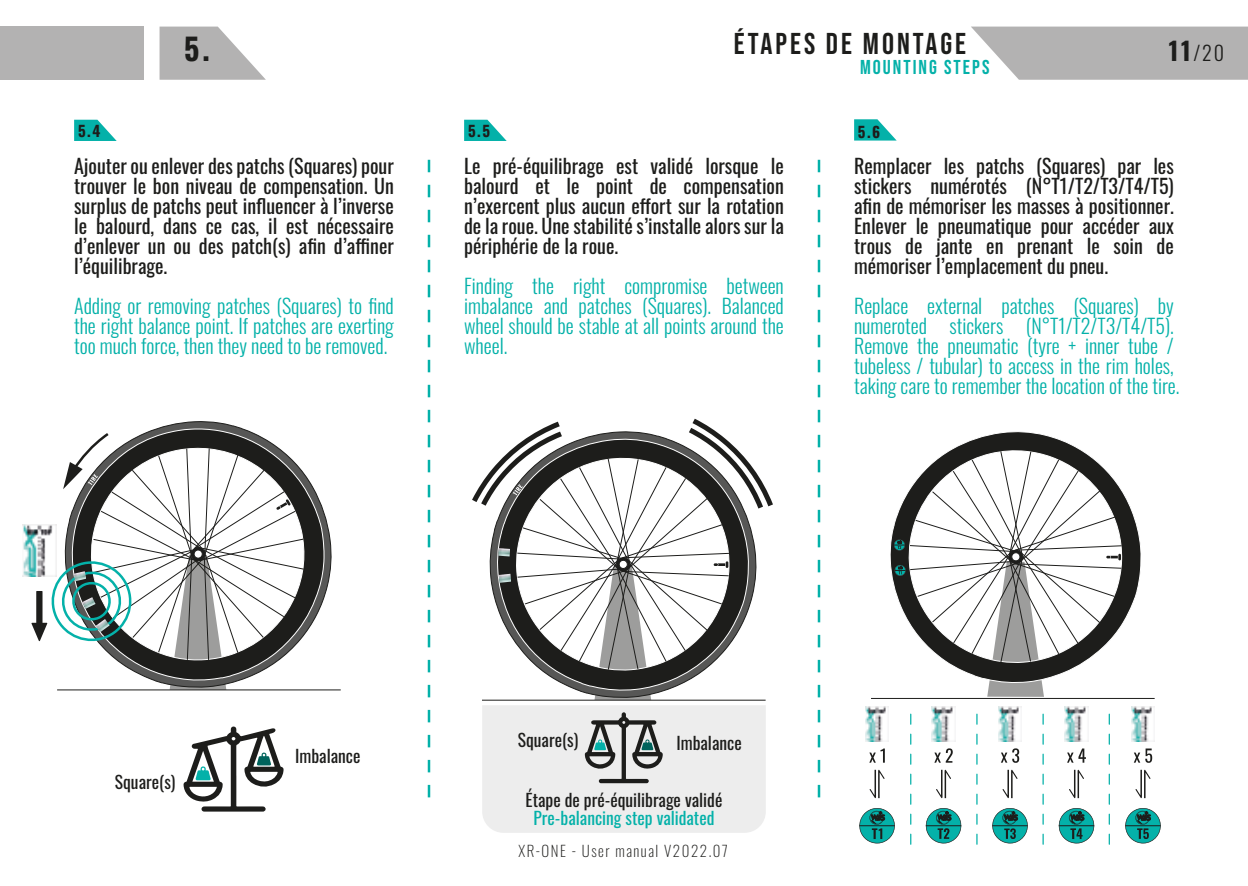
<style>
.page{position:relative;width:1248px;height:886px;background:#fff}
.page>*{position:absolute;margin:0;border:0;box-sizing:border-box;transform-origin:0 0}
.t1{font:30px "Bebas Neue";letter-spacing:.1em;color:#1d1d1b}
.t2{font:700 30px "Oswald";color:#1d1d1b}
.t3{font:20px/20px "Oswald";color:#1d1d1b;text-align:justify}
.t4{font:300 20px/20px "Oswald";color:#04b1a9;text-align:justify}
.t5{font:20px "Bebas Neue";letter-spacing:.1em;color:#04b1a9}
.t6{font:300 20px "Oswald";color:#1d1d1b}
.t7{font:17.5px "Oswald";color:#1d1d1b}
.t8{font:17.5px "Oswald";color:#04b1a9}
.t9{font:200 15px "Oswald";letter-spacing:.1em;color:#1d1d1b}
.t10{font:700 15px "Oswald";color:#1d1d1b}
.s1{font-weight:700;font-size:25px}
</style>
<div class="page">
<svg style="left:971px;top:27px;width:276px;height:53px;background:#bab9b9"></svg>
<svg style="left:159px;top:27px;width:107px;height:53px"></svg>
<div style="left:0;top:27px;width:144px;height:53px;background:#b3b2b2"></div>
<svg style="left:427px;top:159px;width:3px;height:638px"></svg>
<svg style="left:817px;top:159px;width:3px;height:638px"></svg>
<svg style="left:158px;top:421px;width:174px;height:178px"></svg>
<svg style="left:152px;top:428px;width:172px;height:208px"></svg>
<hr style="left:57px;top:689px;width:284px;height:1px;background:#1d1d1b">
<img style="left:22px;top:524px;width:9px;height:52px">
<svg style="left:31px;top:430px;width:273px;height:260px"></svg>
<hr style="left:871px;top:698px;width:283px;height:1px;background:#1d1d1b">
<svg style="left:472px;top:418px;width:301px;height:415px"></svg>
<svg style="left:890px;top:431px;width:251px;height:193px"></svg>
<svg style="left:74px;top:120px;width:43px;height:21px"></svg>
<svg style="left:464px;top:120px;width:42px;height:21px"></svg>
<svg style="left:854px;top:119px;width:42px;height:22px"></svg>
<svg style="left:183px;top:726px;width:100px;height:85px"></svg>
<svg style="left:910px;top:713px;width:1px;height:131px"></svg>
<svg style="left:976px;top:713px;width:1px;height:131px"></svg>
<svg style="left:1042px;top:713px;width:1px;height:131px"></svg>
<svg style="left:1108px;top:713px;width:1px;height:131px"></svg>
<svg style="left:869px;top:770px;width:15px;height:28px"></svg>
<svg style="left:936px;top:770px;width:15px;height:28px"></svg>
<svg style="left:1002px;top:770px;width:15px;height:28px"></svg>
<svg style="left:1069px;top:770px;width:14px;height:28px"></svg>
<svg style="left:1135px;top:770px;width:15px;height:28px"></svg>
<img style="left:865px;top:706px;width:23px;height:35px">
<img style="left:931px;top:706px;width:24px;height:35px">
<img style="left:998px;top:706px;width:23px;height:35px">
<img style="left:1064px;top:706px;width:24px;height:35px">
<img style="left:1131px;top:706px;width:23px;height:35px">
<svg style="left:934px;top:748px;width:18px;height:15px"></svg>
<svg style="left:869px;top:748px;width:15px;height:15px"></svg>
<svg style="left:1001px;top:748px;width:18px;height:15px"></svg>
<svg style="left:1067px;top:748px;width:18px;height:15px"></svg>
<svg style="left:1133px;top:748px;width:19px;height:15px"></svg>
<svg style="left:992px;top:808px;width:36px;height:35px"></svg>
<svg style="left:1058px;top:808px;width:37px;height:35px"></svg>
<svg style="left:1125px;top:808px;width:36px;height:35px"></svg>
<svg style="left:859px;top:808px;width:36px;height:35px"></svg>
<hr style="left:859px;top:825px;width:35px;height:1px;background:#1d1d1b">
<svg style="left:925px;top:808px;width:37px;height:35px"></svg>
<svg style="left:893px;top:450px;width:229px;height:247px"></svg>
<h1 class="t2" style="left:184px;top:33px;width:27px">5.</h1>
<h1 class="t1" style="left:734px;top:26px;width:233px">ÉTAPES DE MONTAGE</h1>
<p class="t5" style="left:860px;top:55px;width:131px">MOUNTING STEPS</p>
<p class="t10" style="left:78px;top:123px;width:24px">5.4</p>
<p class="t10" style="left:468px;top:123px;width:23px">5.5</p>
<p class="t10" style="left:857px;top:124px;width:24px">5.6</p>
<p class="t6" style="left:1168px;top:35px;width:57px"><span class="s1">11</span>/20</p>
<p class="t3" style="left:74px;top:154px;width:321px">Ajouter ou enlever des patchs (Squares) pour trouver le bon niveau de compensation. Un surplus de patchs peut influencer à l’inverse le balourd, dans ce cas, il est nécessaire d’enlever un ou des patch(s) afin d’affiner l’équilibrage.</p>
<p class="t4" style="left:74px;top:294px;width:321px">Adding or removing patches (Squares) to find the right balance point. If patches are exerting too much force, then they need to be removed.</p>
<p class="t3" style="left:464px;top:154px;width:321px">Le pré-équilibrage est validé lorsque le balourd et le point de compensation n’exercent plus aucun effort sur la rotation de la roue. Une stabilité s’installe alors sur la périphérie de la roue.</p>
<p class="t4" style="left:464px;top:274px;width:321px">Finding the right compromise between imbalance and patches (Squares). Balanced wheel should be stable at all points around the wheel.</p>
<p class="t3" style="left:854px;top:154px;width:321px">Remplacer les patchs (Squares) par les stickers numérotés (N°T1/T2/T3/T4/T5) afin de mémoriser les masses à positionner.<br>Enlever le pneumatique pour accéder aux trous de jante en prenant le soin de mémoriser l’emplacement du pneu.</p>
<p class="t4" style="left:854px;top:294px;width:327px;text-align:left">Replace external patches (Squares) by numeroted stickers (N°T1/T2/T3/T4/T5).<br>Remove the pneumatic (tyre + inner tube / tubeless / tubular) to access in the rim holes, taking care to remember the location of the tire.</p>
<p class="t7" style="left:115px;top:766px;width:62px">Square(s)</p>
<p class="t7" style="left:295px;top:740px;width:67px">Imbalance</p>
<p class="t7" style="left:518px;top:724px;width:62px">Square(s)</p>
<p class="t7" style="left:676px;top:727px;width:67px">Imbalance</p>
<p class="t7" style="left:525px;top:785px;width:198px">Étape de pré-équilibrage validé</p>
<p class="t8" style="left:533px;top:802px;width:182px">Pre-balancing step validated</p>
<p class="t9" style="left:518px;top:837px;width:211px">XR-ONE - User manual V2022.07</p>
</div>
